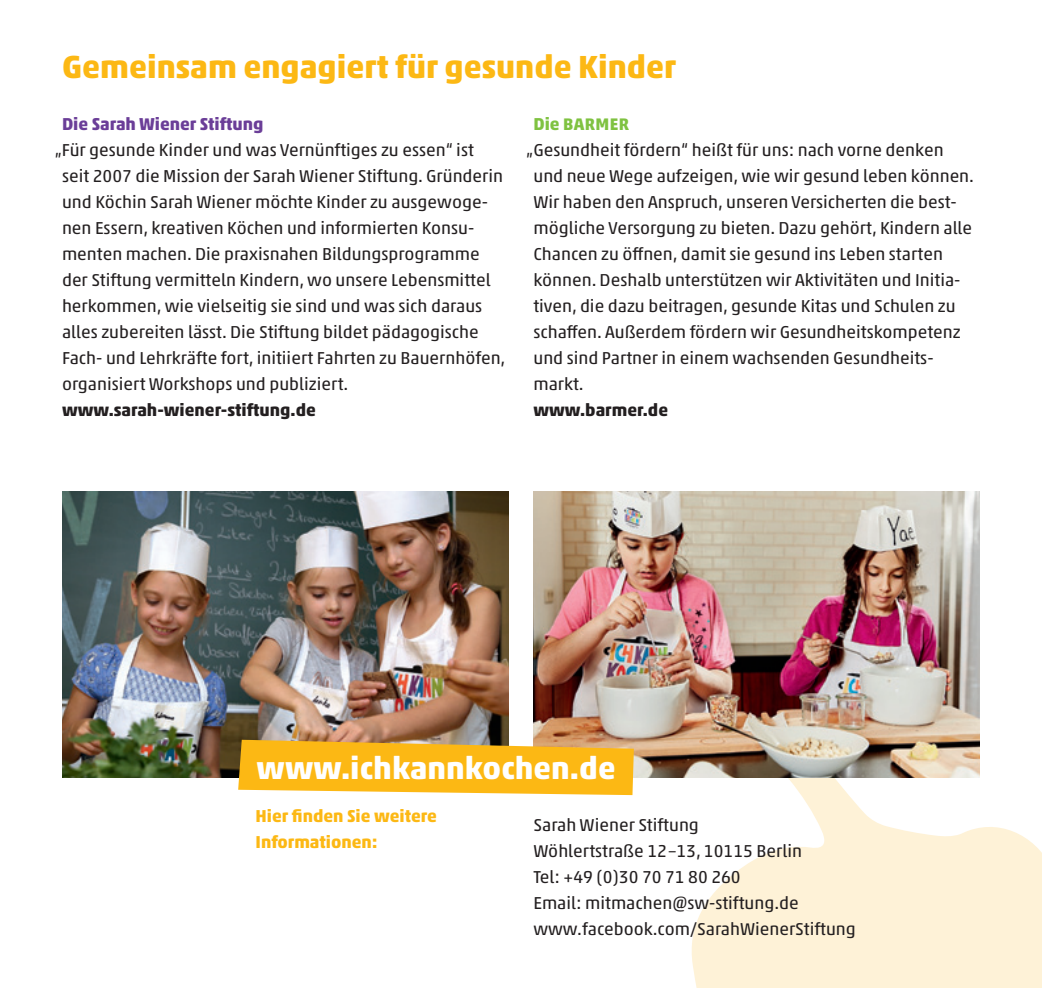
<style>
.page{position:relative;width:1042px;height:988px;background:#fff}
.page>*{position:absolute;margin:0;border:0;box-sizing:border-box;transform-origin:0 0}
.t1{font:700 32.38px "Akko Pro";color:#fcb814}
.t2{font:700 31.5px "Akko Pro";letter-spacing:.005em;color:#fff}
.t3{font:17.5px/25.9px "Akko Pro";color:#231f20}
.t4{font:700 17.5px "Akko Pro";color:#231f20}
.t5{font:700 17.5px/25.9px "Akko Pro";color:#fcb814}
.t6{font:700 17.5px "Akko Pro";color:#6b3e98}
.t7{font:700 16.97px "Akko Pro";letter-spacing:.02em;color:#7fc241}
.s1{font-size:17.5px}
</style>
<div class="page">
<svg style="left:687px;top:777px;width:355px;height:210px;fill:#fef2d7"></svg>
<img style="left:533px;top:491px;width:447px;height:286px">
<img style="left:62px;top:491px;width:446px;height:286px">
<svg style="left:238px;top:739px;width:396px;height:55px;background:#f5b625"></svg>
<h1 class="t1" style="left:62px;top:46px;width:615px">Gemeinsam engagiert für gesunde Kinder</h1>
<p class="t7" style="left:533px;top:113px;width:97px"><span class="s1">Die</span> BARMER</p>
<p class="t3" style="left:533px;top:136px;width:442px;text-indent:-7px">„Gesundheit fördern“ heißt für uns: nach vorne denken und neue Wege aufzeigen, wie wir gesund leben können.<br>Wir haben den Anspruch, unseren Versicherten die best&shy;mögliche Versorgung zu bieten. Dazu gehört, Kindern alle Chancen zu öffnen, damit sie gesund ins Leben starten können. Deshalb unterstützen wir Aktivitäten und Initia&shy;tiven, die dazu beitragen, gesunde Kitas und Schulen zu schaffen. Außerdem fördern wir Gesundheitskompetenz und sind Partner in einem wachsenden Gesundheits&shy;markt.</p>
<p class="t4" style="left:533px;top:398px;width:136px">www.barmer.de</p>
<p class="t6" style="left:62px;top:113px;width:203px">Die Sarah Wiener Stiftung</p>
<p class="t3" style="left:62px;top:136px;width:445px;text-indent:-7px">„Für gesunde Kinder und was Vernünftiges zu essen“ ist seit 2007 die Mission der Sarah Wiener Stiftung. Gründerin und Köchin Sarah Wiener möchte Kinder zu ausgewoge&shy;nen Essern, kreativen Köchen und informierten Konsu&shy;menten machen. Die praxisnahen Bildungsprogramme der Stiftung vermitteln Kindern, wo unsere Lebensmittel herkommen, wie vielseitig sie sind und was sich daraus alles zubereiten lässt. Die Stiftung bildet pädagogische Fach- und Lehrkräfte fort, initiiert Fahrten zu Bauernhöfen, organisiert Workshops und publiziert.</p>
<p class="t4" style="left:62px;top:398px;width:255px">www.sarah-wiener-stiftung.de</p>
<h2 class="t2" style="left:257px;top:748px;width:361px">www.ichkannkochen.de</h2>
<p class="t5" style="left:255px;top:802px;width:183px">Hier finden Sie weitere<br>Informationen:</p>
<p class="t3" style="left:533px;top:812px;width:324px">Sarah Wiener Stiftung<br>Wöhlertstraße 12–13, 10115 Berlin<br>Tel: +49 (0)30 70 71 80 260<br>Email: mitmachen@sw-stiftung.de www.facebook.com/SarahWienerStiftung</p>
</div>
